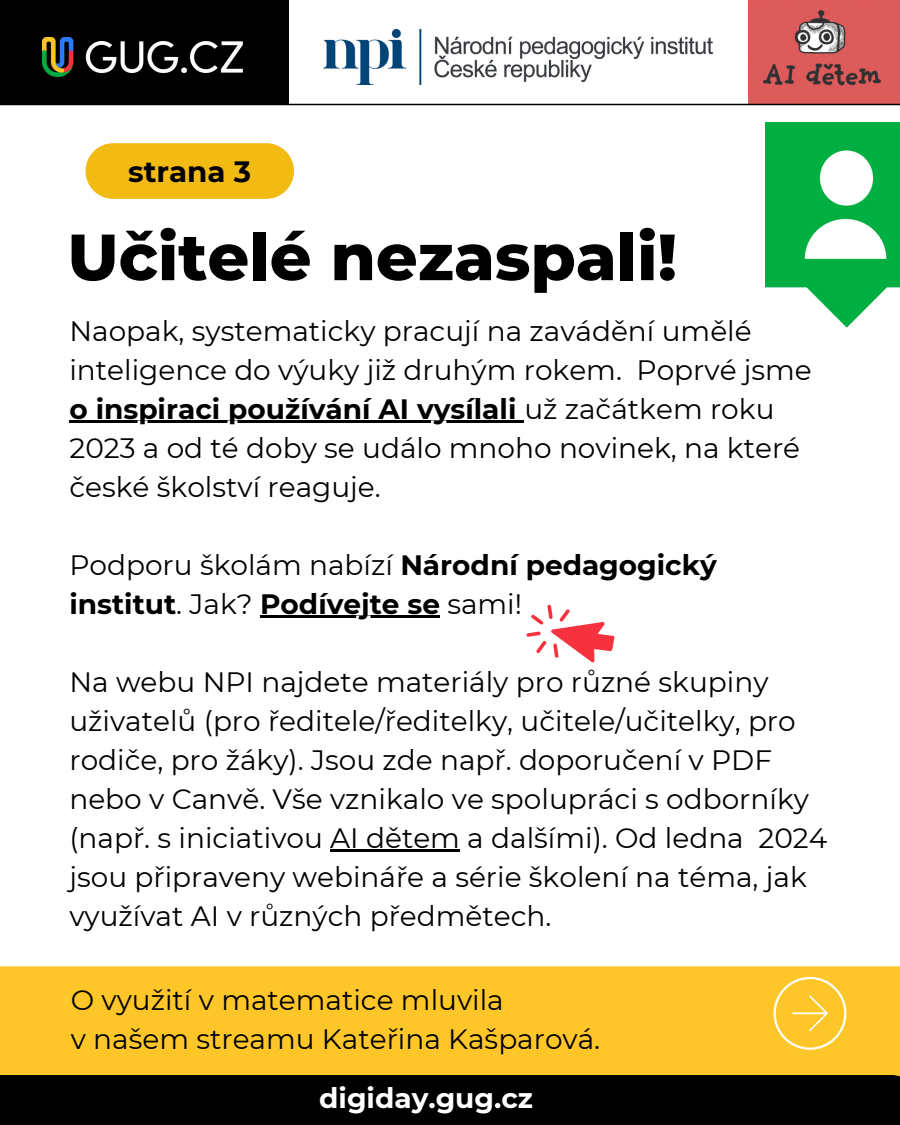
<style>
.page{position:relative;width:900px;height:1125px;background:#fff}
.page>*{position:absolute;margin:0;border:0;box-sizing:border-box;transform-origin:0 0}
.t1{font:800 65.2px "Montserrat";color:#000}
.t2{font:700 29.3px "Montserrat";color:#000}
.t3{font:28px/39px "Montserrat";color:#000}
.t4{font:700 28px/39px "Montserrat";color:#000}
.t5{font:700 28px "Montserrat";color:#fff}
.s1{font-weight:700}
.s2{font-weight:400}
</style>
<div class="page">
<svg style="left:85px;top:143px;width:209px;height:56px;background:#f1bf22"></svg>
<div style="left:0;top:966px;width:900px;height:159px;background:#ffc629"></div>
<svg style="left:774px;top:977px;width:72px;height:73px"></svg>
<div style="left:0;top:1075px;width:900px;height:50px;background:#000"></div>
<hr style="left:69px;top:421px;width:455px;height:2px;background:#000">
<hr style="left:260px;top:616px;width:180px;height:2px;background:#000">
<hr style="left:330px;top:850px;width:130px;height:2px;background:#000">
<img style="left:765px;top:123px;width:135px;height:204px">
<svg style="left:526px;top:604px;width:89px;height:59px"></svg>
<div style="left:0;top:0;width:900px;height:105px;background:#000"></div>
<img style="left:43px;top:37px;width:199px;height:39px">
<img style="left:747px;top:0;width:153px;height:104px">
<div style="left:289px;top:0;width:458px;height:105px;background:#fff"></div>
<img style="left:324px;top:29px;width:389px;height:56px">
<hr style="left:0;top:104px;width:900px;height:1px;background:#000">
<p class="t2" style="left:128px;top:153px;width:125px">strana 3</p>
<h1 class="t1" style="left:67px;top:217px;width:611px">Učitelé nezaspali!</h1>
<p class="t3" style="left:69px;top:312px;width:744px">Naopak, systematicky pracují na zavádění umělé inteligence do výuky již druhým rokem. Poprvé jsme <span class="s1">o inspiraci používání AI vysílali</span> už začátkem roku 2023 a od té doby se událo mnoho novinek, na které české školství reaguje.</p>
<p class="t4" style="left:69px;top:546px;width:649px"><span class="s2">Podporu školám nabízí</span> Národní pedagogický institut<span class="s2">. Jak?</span> Podívejte se <span class="s2">sami!</span></p>
<p class="t3" style="left:69px;top:663px;width:759px">Na webu NPI najdete materiály pro různé skupiny uživatelů (pro ředitele/ředitelky, učitele/učitelky, pro rodiče, pro žáky). Jsou zde např. doporučení v PDF nebo v Canvě. Vše vznikalo ve spolupráci s odborníky (např. s iniciativou AI dětem a dalšími). Od ledna 2024 jsou připraveny webináře a série školení na téma, jak využívat AI v různých předmětech.</p>
<p class="t3" style="left:71px;top:980px;width:531px">O využití v matematice mluvila<br>v našem streamu Kateřina Kašparová.</p>
<p class="t5" style="left:319px;top:1081px;width:215px">digiday.gug.cz</p>
</div>
